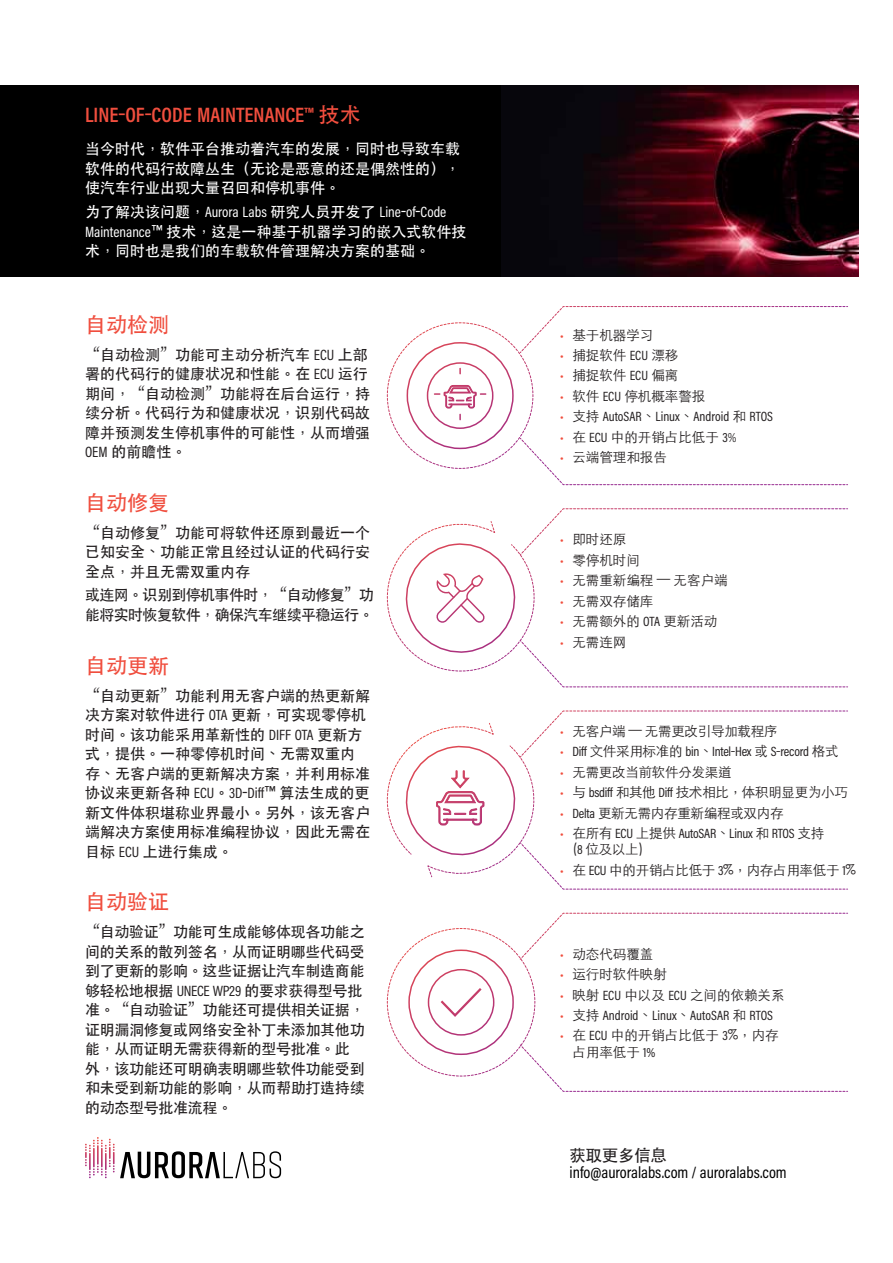
<style>
.page{position:relative;width:893px;height:1263px;background:#fff}
.page>*{position:absolute;margin:0;border:0;box-sizing:border-box;transform-origin:0 0}
.t1{font:600 21px "Acumin Pro Cond";color:#f04e3e}
.t2{font:500 21px "ST Heiti TC";color:#f04e3e}
.t3{font:16.5px "Acumin Pro Cond";color:#000}
.t4{font:500 16.5px "ST Heiti TC";letter-spacing:-.02em;color:#231f20}
.t5{font:500 15px/19.5px "ST Heiti TC";color:#231f20}
.t6{font:500 15px/19.5px "ST Heiti TC";letter-spacing:-.02em;color:#231f20}
.t7{font:500 15px/19.5px "ST Heiti TC";color:#fff;text-align:justify}
.t8{font:500 15px/19.5px "ST Heiti TC";letter-spacing:-.04em;color:#231f20}
.t9{font:15px "Acumin Pro Cond";color:#fff}
.t10{font:300 13.5px "ST Heiti TC";color:#231f20}
.t11{font:13.5px "Acumin Pro Cond";letter-spacing:-.005em;color:#231f20}
.t12{font:300 13.5px/20.4px "ST Heiti TC";letter-spacing:-.02em;color:#231f20}
.t13{font:300 8.1px "ST Heiti TC";color:#f04e3e}
.s1{font-family:"ST Heiti TC";font-weight:500}
.s2{font-family:"Acumin Pro Cond";font-weight:400}
.s3{font-family:"ST Heiti TC";font-weight:300}
.s4{font-family:"Acumin Pro Cond"}
</style>
<div class="page">
<div style="left:0;top:85px;width:859px;height:191px;background:#000"></div>
<img style="left:502px;top:85px;width:357px;height:191px">
<svg style="left:85px;top:1137px;width:196px;height:41px"></svg>
<svg style="left:386px;top:710px;width:462px;height:180px"></svg>
<svg style="left:387px;top:306px;width:461px;height:179px"></svg>
<svg style="left:387px;top:912px;width:461px;height:180px"></svg>
<svg style="left:386px;top:508px;width:462px;height:180px"></svg>
<div style="left:428px;top:969px;width:66px;height:67px;border:2px solid #fff;border-radius:50%"></div>
<h1 class="t1" style="left:85px;top:101px;width:277px">LINE<span class="s1">-</span>OF<span class="s1">-</span>CODE MAINTENANCE™ <span class="s1">技术</span></h1>
<p class="t7" style="left:85px;top:139px;width:376px">当今时代，软件平台推动着汽车的发展，同时也导致车载软件的代码行故障丛生（无论是恶意的还是偶然性的(，使汽车行业出现大量召回和停机事件。</p>
<p class="t9" style="left:85px;top:202px;width:363px"><span class="s1">为了解决该问题，</span>Aurora Labs <span class="s1">研究人员开发了</span> Line<span class="s1">-</span>of<span class="s1">-</span>Code</p>
<p class="t7" style="left:85px;top:221px;width:383px"><span class="s2">Maintenance</span>™ 技术，这是一种基于机器学习的嵌入式软件技术，同时也是我们的车载软件管理解决方案的基础。</p>
<h1 class="t2" style="left:85px;top:313px;width:85px">自动检测</h1>
<p class="t5" style="left:85px;top:344px;width:286px">“自动检测”功能可主动分析汽车 <span class="s2">ECU</span> 上部署的代码行的健康状况和性能。在 <span class="s2">ECU</span> 运行期间，“自动检测”功能将在后台运行，持续分析。代码行为和健康状况，识别代码故障并预测发生停机事件的可能性，从而增强<br><span class="s2">OEM</span> 的前瞻性。</p>
<h1 class="t2" style="left:85px;top:491px;width:85px">自动修复</h1>
<p class="t5" style="left:85px;top:522px;width:286px;text-align:justify">“自动修复”功能可将软件还原到最近一个已知安全、功能正常且经过认证的代码行安全点，并且无需双重内存</p>
<p class="t8" style="left:85px;top:585px;width:290px">或连网。识别到停机事件时，“自动修复”功能将实时恢复软件，确保汽车继续平稳运行。</p>
<h1 class="t2" style="left:85px;top:653px;width:85px">自动更新</h1>
<p class="t5" style="left:85px;top:685px;width:286px">“自动更新”功能利用无客户端的热更新解决方案对软件进行 <span class="s2">OTA</span> 更新，可实现零停机时间。该功能采用革新性的 <span class="s2">DIFF OTA</span> 更新方式，提供。一种零停机时间、无需双重内存、无客户端的更新解决方案，并利用标准协议来更新各种 <span class="s2">ECU</span>。 -<span class="s2">D3 Diff</span>™ 算法生成的更新文件体积堪称业界最小。另外，该无客户端解决方案使用标准编程协议，因此无需在目标 <span class="s2">ECU</span> 上进行集成。</p>
<h1 class="t2" style="left:85px;top:890px;width:85px">自动验证</h1>
<p class="t6" style="left:85px;top:921px;width:281px">“自动验证”功能可生成能够体现各功能之间的关系的散列签名，从而证明哪些代码受到了更新的影响。这些证据让汽车制造商能够轻松地根据 <span class="s2">UNECE WP29</span> 的要求获得型号批准。“自动验证”功能还可提供相关证据，证明漏洞修复或网络安全补丁未添加其他功能，从而证明无需获得新的型号批准。此外，该功能还可明确表明哪些软件功能受到和未受到新功能的影响，从而帮助打造持续的动态型号批准流程。</p>
<p class="t13" style="left:560px;top:330px;width:6px">•</p>
<p class="t13" style="left:560px;top:350px;width:6px">•</p>
<p class="t13" style="left:560px;top:370px;width:6px">•</p>
<p class="t13" style="left:560px;top:391px;width:6px">•</p>
<p class="t13" style="left:560px;top:411px;width:6px">•</p>
<p class="t13" style="left:560px;top:432px;width:6px">•</p>
<p class="t13" style="left:560px;top:452px;width:6px">•</p>
<p class="t10" style="left:572px;top:323px;width:82px">基于机器学习</p>
<p class="t10" style="left:572px;top:343px;width:108px">捕捉软件 <span class="s2">ECU</span> 漂移</p>
<p class="t10" style="left:572px;top:364px;width:108px">捕捉软件 <span class="s2">ECU</span> 偏离</p>
<p class="t10" style="left:572px;top:384px;width:135px">软件 <span class="s2">ECU</span> 停机概率警报</p>
<p class="t11" style="left:572px;top:408px;width:202px"><span class="s3">支持</span> AutoSAR<span class="s3">、</span>Linux<span class="s3">、</span>Android <span class="s3">和</span> RTOS</p>
<p class="t10" style="left:572px;top:425px;width:166px">在 <span class="s2">ECU</span> 中的开销占比低于 <span class="s2">3</span><span class="s4">%</span></p>
<p class="t10" style="left:572px;top:446px;width:96px">云端管理和报告</p>
<p class="t13" style="left:560px;top:534px;width:6px">•</p>
<p class="t13" style="left:560px;top:555px;width:6px">•</p>
<p class="t13" style="left:560px;top:575px;width:6px">•</p>
<p class="t13" style="left:560px;top:596px;width:6px">•</p>
<p class="t13" style="left:560px;top:616px;width:6px">•</p>
<p class="t13" style="left:560px;top:637px;width:6px">•</p>
<p class="t10" style="left:572px;top:528px;width:55px">即时还原</p>
<p class="t10" style="left:572px;top:548px;width:69px">零停机时间</p>
<p class="t10" style="left:572px;top:569px;width:157px">无需重新编程 — 无客户端</p>
<p class="t10" style="left:572px;top:589px;width:82px">无需双存储库</p>
<p class="t10" style="left:572px;top:610px;width:147px">无需额外的 <span class="s2">OTA</span> 更新活动</p>
<p class="t10" style="left:572px;top:630px;width:55px">无需连网</p>
<p class="t13" style="left:560px;top:726px;width:6px">•</p>
<p class="t13" style="left:560px;top:746px;width:6px">•</p>
<p class="t13" style="left:560px;top:767px;width:6px">•</p>
<p class="t13" style="left:560px;top:787px;width:6px">•</p>
<p class="t13" style="left:560px;top:808px;width:6px">•</p>
<p class="t13" style="left:560px;top:828px;width:6px">•</p>
<p class="t13" style="left:560px;top:865px;width:6px">•</p>
<p class="t12" style="left:572px;top:719px;width:206px">无客户端 — 无需更改引导加载程序</p>
<p class="t11" style="left:572px;top:743px;width:268px">Diff <span class="s3">文件采用标准的</span> bin<span class="s3">、</span>Intel<span class="s3">-</span>Hex <span class="s3">或 -</span>S record <span class="s3">格式</span></p>
<p class="t12" style="left:572px;top:760px;width:161px">无需更改当前软件分发渠道</p>
<p class="t12" style="left:572px;top:781px;width:277px">与 <span class="s2">bsdiff</span> 和其他 <span class="s2">Diff</span> 技术相比，体积明显更为小巧</p>
<p class="t12" style="left:572px;top:801px;width:213px"><span class="s2">Delta</span> 更新无需内存重新编程或双内存</p>
<p class="t11" style="left:572px;top:825px;width:253px"><span class="s3">在所有</span> ECU <span class="s3">上提供</span> AutoSAR<span class="s3">、</span>Linux <span class="s3">和</span> RTOS <span class="s3">支持</span></p>
<p class="t12" style="left:572px;top:838px;width:285px"><span class="s2">8</span>( 位及以上(<br>在 <span class="s2">ECU</span> 中的开销占比低于 <span class="s2">3</span>%，内存占用率低于 <span class="s2">1</span>%</p>
<p class="t13" style="left:560px;top:949px;width:6px">•</p>
<p class="t13" style="left:560px;top:969px;width:6px">•</p>
<p class="t13" style="left:560px;top:990px;width:6px">•</p>
<p class="t13" style="left:560px;top:1010px;width:6px">•</p>
<p class="t13" style="left:560px;top:1030px;width:6px">•</p>
<p class="t10" style="left:572px;top:942px;width:82px">动态代码覆盖</p>
<p class="t10" style="left:572px;top:962px;width:96px">运行时软件映射</p>
<p class="t10" style="left:572px;top:983px;width:214px">映射 <span class="s2">ECU</span> 中以及 <span class="s2">ECU</span> 之间的依赖关系</p>
<p class="t11" style="left:572px;top:1007px;width:202px"><span class="s3">支持</span> Android<span class="s3">、</span>Linux<span class="s3">、</span>AutoSAR <span class="s3">和</span> RTOS</p>
<p class="t10" style="left:572px;top:1024px;width:208px">在 <span class="s2">ECU</span> 中的开销占比低于 <span class="s2">3</span>%，内存</p>
<p class="t10" style="left:572px;top:1040px;width:85px">占用率低于 <span class="s2">1%</span></p>
<p class="t4" style="left:569px;top:1146px;width:99px">获取更多信息</p>
<p class="t3" style="left:569px;top:1161px;width:219px">info@auroralabs.com / auroralabs.com</p>
</div>
